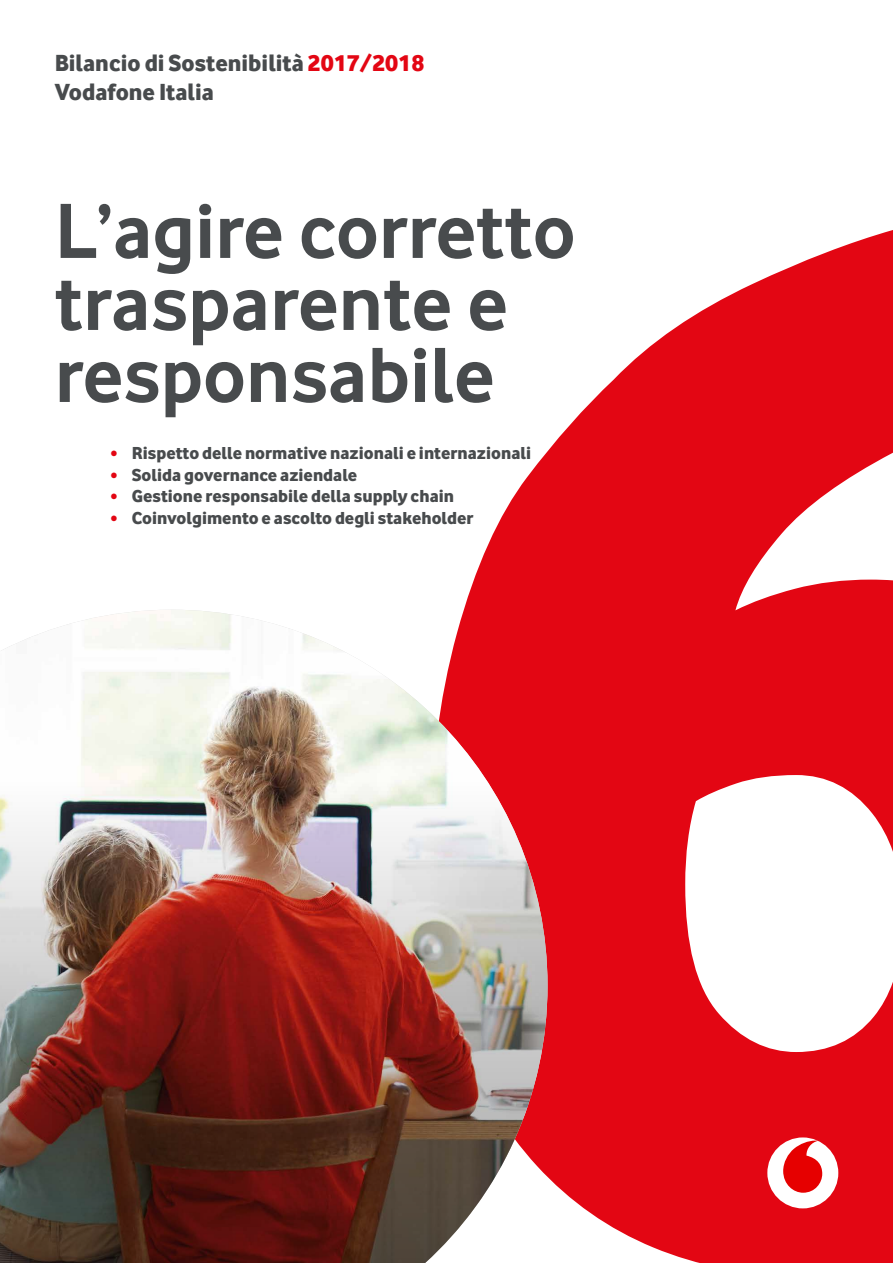
<style>
.page{position:relative;width:893px;height:1263px;background:#fff}
.page>*{position:absolute;margin:0;border:0;box-sizing:border-box;transform-origin:0 0}
.t1{font:700 81px/72px "Vodafone Rg";color:#484b4d}
.t2{font:24px/28.8px "Vodafone Ex B";color:#484b4d}
.t3{font:700 18px "Vodafone Lt";color:#484b4d}
.s1{color:#e30613}
.s2{font-weight:400;font-size:15px;color:#e30613}
</style>
<div class="page">
<svg style="left:463px;top:230px;width:430px;height:1033px;fill:#e30613"></svg>
<div style="left:767px;top:1137px;width:71px;height:71px;background:#fff;border-radius:50%"></div>
<svg style="left:783px;top:1140px;width:39px;height:53px"></svg>
<img style="left:0;top:610px;width:547px;height:653px">
<h2 class="t2" style="left:55px;top:48px;width:371px">Bilancio di Sostenibilità <span class="s1">2017/2018<br></span>Vodafone Italia</h2>
<h1 class="t1" style="left:55px;top:194px;width:522px">L’agire corretto trasparente e responsabile</h1>
<p class="t3" style="left:111px;top:442px;width:422px"><span class="s2">•</span> Rispetto delle normative nazionali e internazionali</p>
<p class="t3" style="left:111px;top:463px;width:248px"><span class="s2">•</span> Solida governance aziendale</p>
<p class="t3" style="left:111px;top:485px;width:345px"><span class="s2">•</span> Gestione responsabile della supply chain</p>
<p class="t3" style="left:111px;top:507px;width:364px"><span class="s2">•</span> Coinvolgimento e ascolto degli stakeholder</p>
</div>
